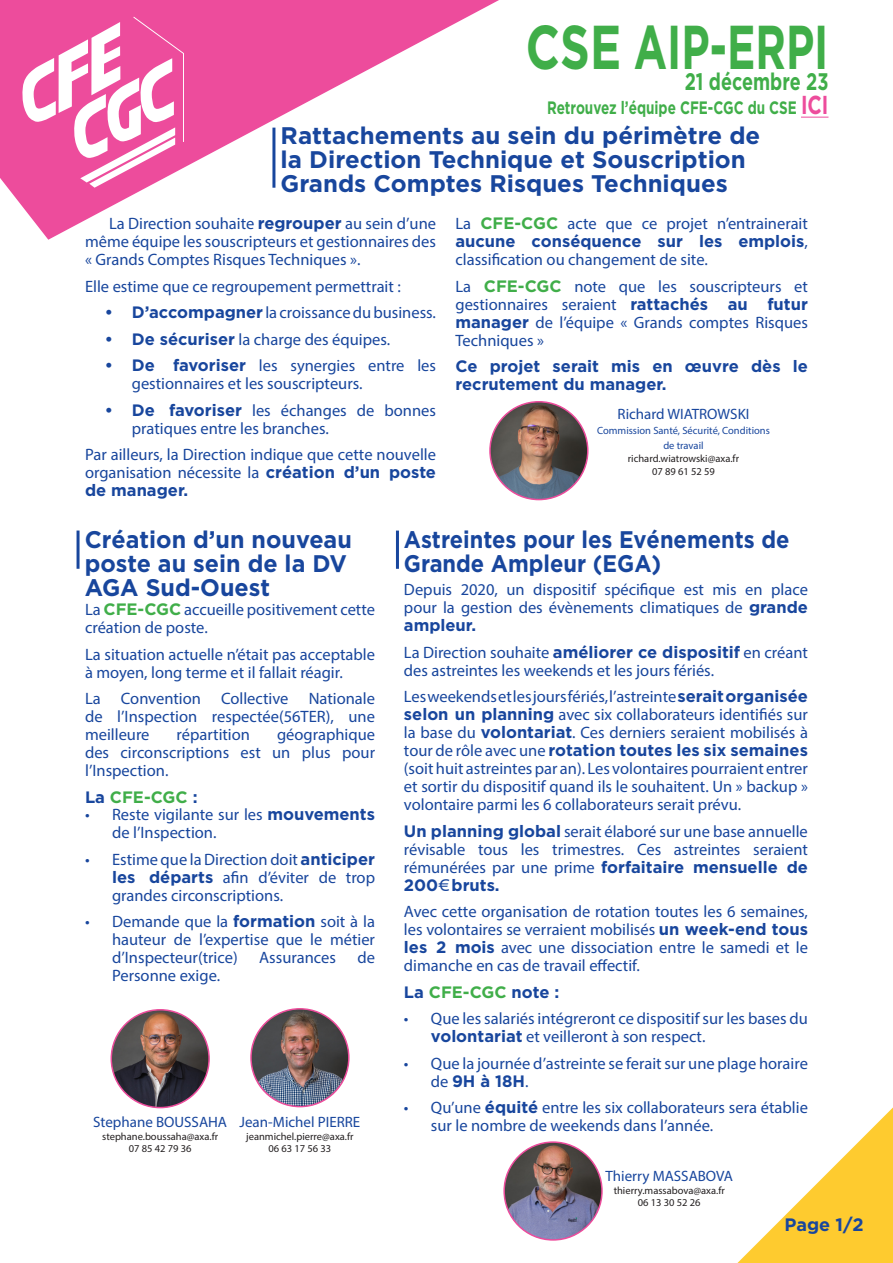
<style>
.page{position:relative;width:893px;height:1263px;background:#fff}
.page>*{position:absolute;margin:0;border:0;box-sizing:border-box;transform-origin:0 0}
.t1{font:700 61.8px "Gotham";color:#40ae49;scale:.75 1}
.t2{font:700 24px/24px "Gotham";color:#18469d}
.t3{font:700 24px/24px "Gotham";color:#18469d;scale:.91 1}
.t4{font:700 24px "Gotham";color:#40ae49;scale:.75 1}
.t5{font:700 18px "Gotham";color:#40ae49;scale:.75 1}
.t6{font:700 18px "Gotham";color:#18469d}
.t7{font:16.5px/18px "Myriad Pro";color:#18469d;text-align:justify}
.t8{font:700 16.5px/18px "Gotham";color:#18469d}
.t9{font:700 16.5px "Gotham";color:#40ae49}
.t10{font:15px "Myriad Pro";color:#18469d}
.t11{font:10.5px "Myriad Pro";color:#231f20}
.t12{font:10.5px/15px "Myriad Pro";color:#18469d;text-align:center}
.s1{font-size:25.95px;color:#ed4c9c}
.s2{font-family:"Gotham";font-weight:700}
.s3{font-family:"Gotham";font-weight:700;color:#40ae49}
.s4{color:#18469d}
.s5{color:#40ae49}
</style>
<div class="page">
<svg style="left:801px;top:117px;width:27px;height:1px"></svg>
<svg style="left:0;top:0;width:499px;height:240px"></svg>
<svg style="left:22px;top:17px;width:162px;height:171px"></svg>
<svg style="left:737px;top:1107px;width:156px;height:156px"></svg>
<hr style="left:272px;top:128px;width:3px;height:60px;background:#18469d">
<img style="left:490px;top:402px;width:98px;height:98px;border-radius:49px">
<div style="left:489px;top:401px;width:99px;height:99px;border:2px solid #ed4c9c;border-radius:50%"></div>
<hr style="left:77px;top:530px;width:3px;height:39px;background:#18469d">
<hr style="left:396px;top:531px;width:3px;height:38px;background:#18469d">
<img style="left:111px;top:1010px;width:98px;height:97px;border-radius:49px">
<div style="left:111px;top:1009px;width:99px;height:99px;border:2px solid #ed4c9c;border-radius:50%"></div>
<img style="left:251px;top:1009px;width:98px;height:97px;border-radius:49px">
<div style="left:250px;top:1008px;width:100px;height:99px;border:2px solid #ed4c9c;border-radius:50%"></div>
<img style="left:504px;top:1142px;width:98px;height:98px;border-radius:49px">
<div style="left:503px;top:1141px;width:100px;height:100px;border:2px solid #ed4c9c;border-radius:50%"></div>
<p class="t1" style="left:526px;top:11px;width:405px">CSE AIP-ERPI</p>
<p class="t4" style="left:685px;top:68px;width:193px">21 décembre 23</p>
<p class="t5" style="left:547px;top:97px;width:377px">Retrouvez l’équipe CFE-CGC du CSE <span class="s1">ICI</span></p>
<p class="t2" style="left:281px;top:123px;width:481px">Rattachements au sein du périmètre de la Direction Technique et Souscription<br>Grands Comptes Risques Techniques</p>
<p class="t7" style="left:85px;top:214px;width:353px;text-indent:24px">La Direction souhaite <span class="s2">regrouper</span> au sein d’une même équipe les souscripteurs et gestionnaires des « Grands Comptes Risques Techniques ».</p>
<p class="t7" style="left:85px;top:277px;width:317px">Elle estime que ce regroupement permettrait :</p>
<p class="t7" style="left:105px;top:303px;width:333px"><span class="s2">• D’accompagner</span> la croissance du business.</p>
<p class="t7" style="left:105px;top:330px;width:287px"><span class="s2">• De sécuriser</span> la charge des équipes.</p>
<p class="t7" style="left:132px;top:356px;width:306px;text-indent:-27px"><span class="s2">• De favoriser</span> les synergies entre les gestionnaires et les souscripteurs.</p>
<p class="t7" style="left:132px;top:401px;width:306px;text-indent:-27px"><span class="s2">• De favoriser</span> les échanges de bonnes pratiques entre les branches.</p>
<p class="t7" style="left:85px;top:445px;width:353px">Par ailleurs, la Direction indique que cette nouvelle organisation nécessite la <span class="s2">création d’un poste de manager.</span></p>
<p class="t7" style="left:455px;top:214px;width:354px">La <span class="s3">CFE-CGC</span> acte que ce projet n’entrainerait <span class="s2">aucune conséquence sur les emplois</span>, classification ou changement de site.</p>
<p class="t7" style="left:455px;top:277px;width:354px">La <span class="s3">CFE-CGC</span> note que les souscripteurs et gestionnaires seraient <span class="s2">rattachés au futur manager</span> de l’équipe « Grands comptes Risques Techniques »</p>
<p class="t8" style="left:455px;top:357px;width:354px">Ce projet serait mis en œuvre dès le recrutement du manager.</p>
<p class="t10" style="left:617px;top:405px;width:133px">Richard WIATROWSKI</p>
<p class="t12" style="left:597px;top:423px;width:174px">Commission Santé, Sécurité, Conditions de travail</p>
<p class="t11" style="left:628px;top:452px;width:113px">richard.wiatrowski@axa.fr</p>
<p class="t11" style="left:652px;top:465px;width:64px">07 89 61 52 59</p>
<p class="t2" style="left:85px;top:527px;width:269px">Création d’un nouveau poste au sein de la DV<br>AGA Sud-Ouest</p>
<p class="t7" style="left:85px;top:600px;width:291px">La <span class="s3">CFE-CGC</span> accueille positivement cette création de poste.</p>
<p class="t7" style="left:85px;top:645px;width:291px">La situation actuelle n’était pas acceptable à moyen, long terme et il fallait réagir.</p>
<p class="t7" style="left:85px;top:689px;width:292px">La Convention Collective Nationale de l’Inspection respectée(56TER), une meilleure</p>
<p class="t7" style="left:85px;top:725px;width:292px;text-indent:192px">géographique des circonscriptions est un plus pour l’Inspection.</p>
<p class="t9" style="left:85px;top:787px;width:114px"><span class="s4">La</span> CFE-CGC <span class="s4">:</span></p>
<p class="t7" style="left:112px;top:805px;width:264px;text-indent:-27px">• Reste vigilante sur les <span class="s2">mouvements </span>de l’Inspection.</p>
<p class="t7" style="left:112px;top:850px;width:265px;text-indent:-27px">• Estime que la Direction doit <span class="s2">anticiper les départs</span> afin d’éviter de trop grandes circonscriptions.</p>
<p class="t7" style="left:112px;top:912px;width:264px;text-indent:-27px">• Demande que la <span class="s2">formation</span> soit à la hauteur de l’expertise que le métier d’Inspecteur(trice)</p>
<p class="t7" style="left:177px;top:725px;width:75px">répartition</p>
<p class="t7" style="left:259px;top:948px;width:78px">Assurances</p>
<p class="t7" style="left:357px;top:948px;width:19px">de</p>
<p class="t7" style="left:112px;top:966px;width:110px">Personne exige.</p>
<p class="t10" style="left:93px;top:1113px;width:135px">Stephane BOUSSAHA</p>
<p class="t11" style="left:102px;top:1129px;width:118px">stephane.boussaha@axa.fr</p>
<p class="t11" style="left:129px;top:1142px;width:64px">07 85 42 79 36</p>
<p class="t10" style="left:240px;top:1113px;width:122px">Jean-Michel PIERRE</p>
<p class="t11" style="left:246px;top:1129px;width:109px">jeanmichel.pierre@axa.fr</p>
<p class="t11" style="left:269px;top:1142px;width:64px">06 63 17 56 33</p>
<p class="t3" style="left:404px;top:527px;width:425px">Astreintes pour les Evénements de<br>Grande Ampleur (EGA)</p>
<p class="t7" style="left:404px;top:580px;width:405px">Depuis 2020, un dispositif spécifique est mis en place pour la gestion des évènements climatiques de <span class="s2">grande ampleur.</span></p>
<p class="t7" style="left:404px;top:643px;width:405px">La Direction souhaite <span class="s2">améliorer ce dispositif</span> en créant des astreintes les weekends et les jours fériés.</p>
<p class="t7" style="left:404px;top:687px;width:405px">Les weekends et les jours fériés, l’astreinte <span class="s2">serait organisée selon un planning</span> avec six collaborateurs identifiés sur la base du <span class="s2">volontariat</span>. Ces derniers seraient mobilisés à tour de rôle avec une <span class="s2">rotation toutes les six semaines </span>(soit huit astreintes par an). Les volontaires pourraient entrer et sortir du dispositif quand ils le souhaitent. Un » backup » volontaire parmi les 6 collaborateurs serait prévu.</p>
<p class="t7" style="left:404px;top:822px;width:405px"><span class="s2">Un planning global</span> serait élaboré sur une base annuelle révisable tous les trimestres. Ces astreintes seraient rémunérées par une prime <span class="s2">forfaitaire mensuelle de 200€ bruts.</span></p>
<p class="t7" style="left:404px;top:902px;width:405px">Avec cette organisation de rotation toutes les 6 semaines, les volontaires se verraient mobilisés <span class="s2">un week-end tous les 2 mois</span> avec une dissociation entre le samedi et le dimanche en cas de travail effectif.</p>
<p class="t8" style="left:404px;top:982px;width:157px">La <span class="s5">CFE-CGC</span> note :</p>
<p class="t7" style="left:431px;top:1009px;width:378px;text-indent:-27px">• Que les salariés intégreront ce dispositif sur les bases du <span class="s2">volontariat</span> et veilleront à son respect.</p>
<p class="t7" style="left:431px;top:1054px;width:378px;text-indent:-27px">• Que la journée d’astreinte se ferait sur une plage horaire de <span class="s2">9H à 18H</span>.</p>
<p class="t7" style="left:431px;top:1098px;width:378px;text-indent:-27px">• Qu’une <span class="s2">équité</span> entre les six collaborateurs sera établie sur le nombre de weekends dans l’année.</p>
<p class="t10" style="left:606px;top:1167px;width:129px">Thierry MASSABOVA</p>
<p class="t11" style="left:614px;top:1183px;width:113px">thierry.massabova@axa.fr</p>
<p class="t11" style="left:638px;top:1196px;width:64px">06 13 30 52 26</p>
<p class="t6" style="left:784px;top:1215px;width:81px">Page 1/2</p>
</div>
